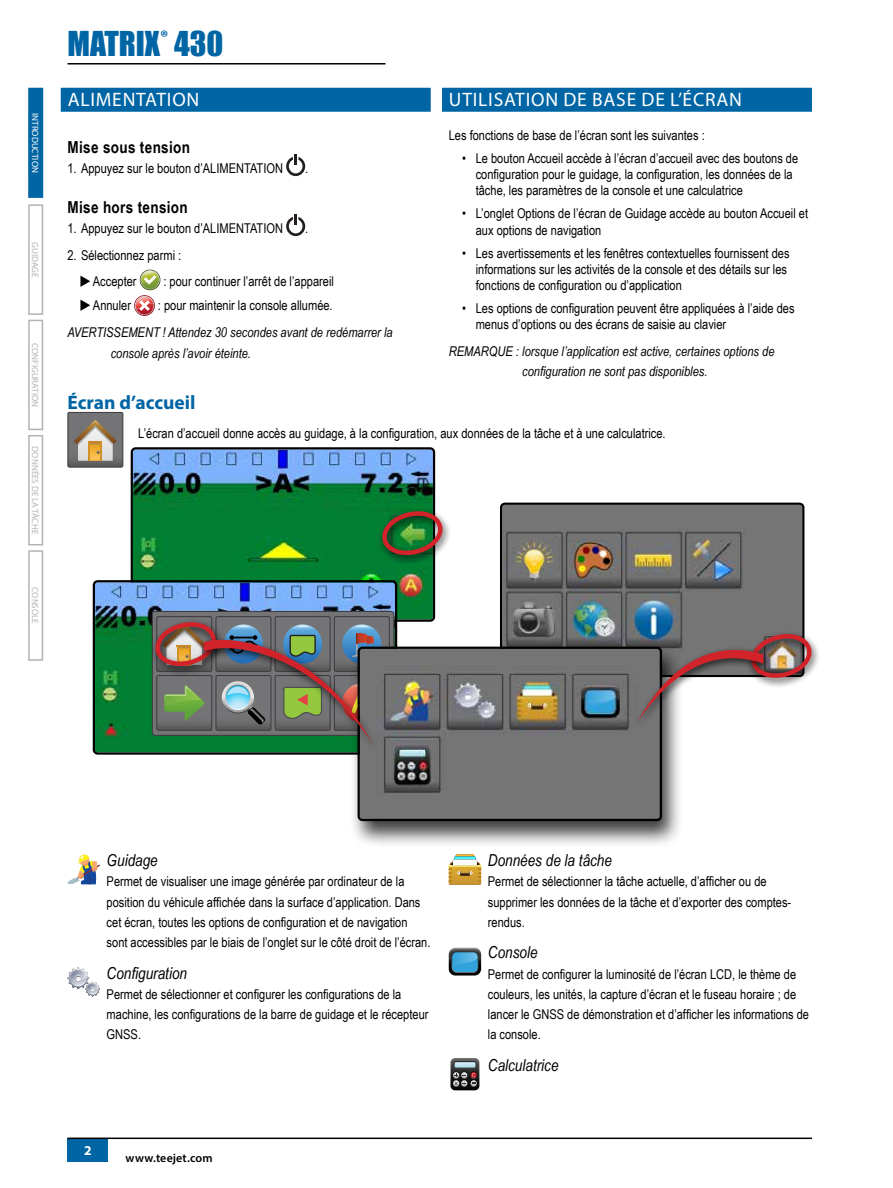
<style>
.page{position:relative;width:893px;height:1188px;background:#fff}
.page>*{position:absolute;margin:0;border:0;box-sizing:border-box;transform-origin:0 0}
.t1{font:31.5px "Impact";color:#0065a4}
.t2{font:19.5px "Myriad Pro";letter-spacing:.04em;color:#fff}
.t3{font:700 19.5px "Myriad Pro";color:#0065a4}
.t4{font:italic 16.5px "Arial Narrow";color:#000}
.t5{font:700 16.5px "Arial Narrow";letter-spacing:.02em;color:#000}
.t6{font:13.5px/20.2px "Arial Narrow";color:#000}
.t7{font:italic 13.5px/20.2px "Arial Narrow";color:#000}
.t8{font:700 13.5px "Myriad Pro";color:#fff}
.t9{font:600 12px "Myriad Pro";letter-spacing:.01em;color:#000}
.t10{font:9px "Myriad Pro";color:#b1b4b6}
.t11{font:9px "Myriad Pro";color:#fff}
</style>
<div class="page">
<hr style="left:67px;top:63px;width:318px;height:2px;background:#000">
<div style="left:28px;top:204px;width:15px;height:111px;border:2px solid #b1b4b6"></div>
<div style="left:28px;top:435px;width:15px;height:110px;border:2px solid #b1b4b6"></div>
<div style="left:28px;top:320px;width:15px;height:110px;border:2px solid #b1b4b6"></div>
<div style="left:28px;top:550px;width:15px;height:111px;border:2px solid #b1b4b6"></div>
<div style="left:68px;top:1138px;width:40px;height:24px;background:#0065a4"></div>
<hr style="left:68px;top:1138px;width:744px;height:1px;background:#000">
<div style="left:29px;top:88px;width:13px;height:109px;background:#0065a4"></div>
<div style="left:28px;top:88px;width:15px;height:110px;border:2px solid #0065a4"></div>
<div style="left:61px;top:88px;width:370px;height:24px;background:#0065a4"></div>
<svg style="left:286px;top:155px;width:19px;height:21px"></svg>
<svg style="left:286px;top:215px;width:19px;height:21px"></svg>
<svg style="left:140px;top:270px;width:20px;height:20px"></svg>
<svg style="left:134px;top:295px;width:21px;height:21px"></svg>
<svg style="left:135px;top:296px;width:19px;height:19px"></svg>
<div style="left:442px;top:88px;width:370px;height:24px;background:#0065a4"></div>
<svg style="left:70px;top:414px;width:51px;height:52px;background:#998f7f"></svg>
<div style="left:68px;top:412px;width:55px;height:56px;border:1px solid #3b393c;border-radius:2px"></div>
<img style="left:503px;top:506px;width:298px;height:137px">
<div style="left:500px;top:503px;width:304px;height:174px;border:2px solid #000;border-radius:4px"></div>
<div style="left:746px;top:630px;width:75px;height:59px;background:#000;opacity:.75"></div>
<img style="left:134px;top:450px;width:298px;height:169px">
<div style="left:131px;top:447px;width:304px;height:175px;border:2px solid #000;border-radius:4px"></div>
<div style="left:377px;top:507px;width:75px;height:59px;background:#000;opacity:.75"></div>
<svg style="left:382px;top:510px;width:60px;height:47px;background:#4f6639"></svg>
<img style="left:96px;top:583px;width:298px;height:169px">
<div style="left:93px;top:580px;width:304px;height:175px;border:2px solid #000;border-radius:4px"></div>
<div style="left:152px;top:611px;width:242px;height:124px;background:linear-gradient(to right,#747476,#747476);border-radius:3px"></div>
<div style="left:152px;top:611px;width:242px;height:125px;border:1px solid #3b393c;border-radius:3px"></div>
<div style="left:334px;top:616px;width:56px;height:56px;border:1px solid #3b393c;border-radius:2px"></div>
<div style="left:150px;top:618px;width:75px;height:59px;background:#000;opacity:.75"></div>
<div style="left:349px;top:643px;width:335px;height:205px;background:#000;opacity:.75"></div>
<img style="left:361px;top:650px;width:298px;height:168px">
<div style="left:358px;top:647px;width:304px;height:174px;border:2px solid #000;border-radius:4px"></div>
<div style="left:633px;top:646px;width:140px;height:86px;background:#000;opacity:.75"></div>
<svg style="left:637px;top:633px;width:174px;height:90px"></svg>
<div style="left:198px;top:635px;width:183px;height:119px;background:#000;opacity:.75"></div>
<svg style="left:156px;top:617px;width:233px;height:128px;background:#6c7168"></svg>
<svg style="left:68px;top:854px;width:32px;height:30px"></svg>
<svg style="left:68px;top:967px;width:32px;height:29px"></svg>
<svg style="left:449px;top:854px;width:32px;height:31px"></svg>
<svg style="left:449px;top:948px;width:32px;height:28px"></svg>
<svg style="left:450px;top:1058px;width:29px;height:32px"></svg>
<p class="t11" style="left:41px;top:113px;width:61px;rotate:90deg">INTRODUCTION</p>
<p class="t10" style="left:41px;top:242px;width:37px;rotate:90deg">GUIDAGE</p>
<p class="t10" style="left:41px;top:343px;width:65px;rotate:90deg">CONFIGURATION</p>
<p class="t10" style="left:41px;top:446px;width:89px;rotate:90deg">DONNÉES DE LA TÂCHE</p>
<p class="t10" style="left:41px;top:587px;width:38px;rotate:90deg">CONSOLE</p>
<h1 class="t1" style="left:67px;top:19px;width:157px">MATRIX<sup>®</sup> 430</h1>
<h2 class="t2" style="left:68px;top:88px;width:133px">ALIMENTATION</h2>
<p class="t5" style="left:67px;top:135px;width:124px">Mise sous tension</p>
<p class="t6" style="left:67px;top:158px;width:217px">1. Appuyez sur le bouton d’ALIMENTATION</p>
<p class="t6" style="left:305px;top:158px;width:5px">.</p>
<p class="t5" style="left:67px;top:195px;width:122px">Mise hors tension</p>
<p class="t6" style="left:67px;top:218px;width:217px">1. Appuyez sur le bouton d’ALIMENTATION</p>
<p class="t6" style="left:305px;top:218px;width:5px">.</p>
<p class="t6" style="left:93px;top:242px;width:90px;line-height:25.7px;text-indent:-25px">2. Sélectionnez parmi :<br>Accepter</p>
<p class="t6" style="left:163px;top:270px;width:172px">: pour continuer l’arrêt de l’appareil</p>
<p class="t6" style="left:93px;top:295px;width:40px">Annuler</p>
<p class="t6" style="left:158px;top:295px;width:176px">: pour maintenir la console allumée.</p>
<p class="t7" style="left:111px;top:322px;width:283px;text-indent:-43px">AVERTISSEMENT ! Attendez 30 secondes avant de redémarrer la console après l’avoir éteinte.</p>
<h2 class="t2" style="left:449px;top:88px;width:295px">UTILISATION DE BASE DE L’ÉCRAN</h2>
<p class="t6" style="left:449px;top:125px;width:258px">Les fonctions de base de l’écran sont les suivantes :</p>
<p class="t6" style="left:476px;top:150px;width:324px;line-height:16.2px;text-indent:-14px">• Le bouton Accueil accède à l’écran d’accueil avec des boutons de configuration pour le guidage, la configuration, les données de la tâche, les paramètres de la console et une calculatrice</p>
<p class="t6" style="left:476px;top:205px;width:334px;line-height:16.2px;text-indent:-14px">• L’onglet Options de l’écran de Guidage accède au bouton Accueil et aux options de navigation</p>
<p class="t6" style="left:476px;top:244px;width:315px;line-height:16.2px;text-indent:-14px">• Les avertissements et les fenêtres contextuelles fournissent des informations sur les activités de la console et des détails sur les fonctions de configuration ou d’application</p>
<p class="t6" style="left:476px;top:300px;width:320px;line-height:16.2px;text-indent:-14px">• Les options de configuration peuvent être appliquées à l’aide des menus d’options ou des écrans de saisie au clavier</p>
<p class="t7" style="left:449px;top:341px;width:327px;text-align:center">REMARQUE : lorsque l’application est active, certaines options de configuration ne sont pas disponibles.</p>
<h2 class="t3" style="left:67px;top:390px;width:130px">Écran d’accueil</h2>
<p class="t6" style="left:138px;top:422px;width:529px">L’écran d’accueil donne accès au guidage, à la configuration, aux données de la tâche et à une calculatrice.</p>
<p class="t4" style="left:107px;top:849px;width:53px">Guidage</p>
<p class="t6" style="left:107px;top:871px;width:325px">Permet de visualiser une image générée par ordinateur de la position du véhicule affichée dans la surface d’application. Dans cet écran, toutes les options de configuration et de navigation sont accessibles par le biais de l’onglet sur le côté droit de l’écran.</p>
<p class="t4" style="left:107px;top:961px;width:82px">Configuration</p>
<p class="t6" style="left:107px;top:983px;width:323px">Permet de sélectionner et configurer les configurations de la machine, les configurations de la barre de guidage et le récepteur<br>GNSS.</p>
<p class="t8" style="left:84px;top:1142px;width:9px">2</p>
<p class="t9" style="left:126px;top:1151px;width:88px">www.teejet.com</p>
<p class="t4" style="left:488px;top:849px;width:126px">Données de la tâche</p>
<p class="t6" style="left:488px;top:871px;width:305px">Permet de sélectionner la tâche actuelle, d’afficher ou de supprimer les données de la tâche et d’exporter des comptes&shy;rendus.</p>
<p class="t4" style="left:488px;top:941px;width:51px">Console</p>
<p class="t6" style="left:488px;top:963px;width:323px">Permet de configurer la luminosité de l’écran LCD, le thème de couleurs, les unités, la capture d’écran et le fuseau horaire ; de lancer le GNSS de démonstration et d’afficher les informations de la console.</p>
<p class="t4" style="left:488px;top:1054px;width:72px">Calculatrice</p>
</div>
